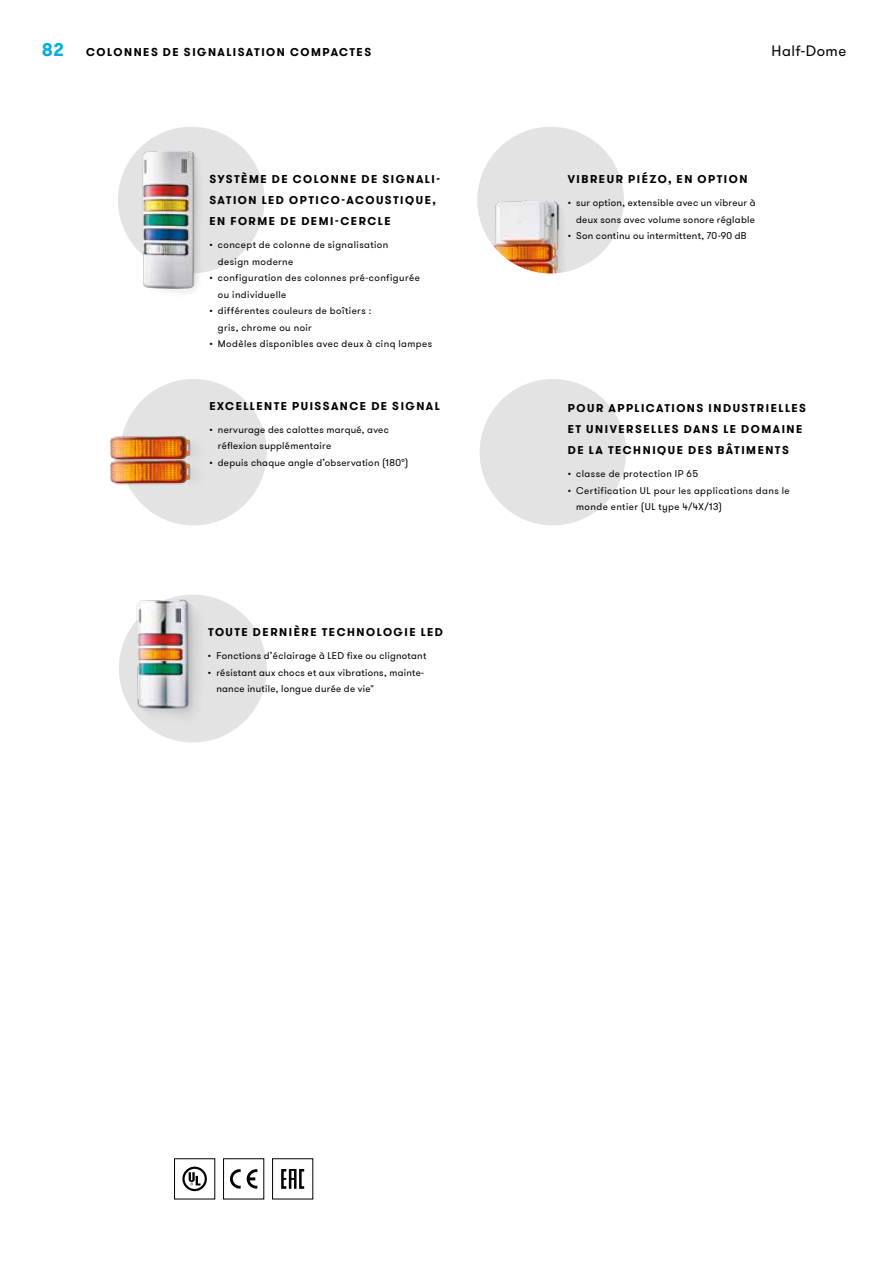
<style>
.page{position:relative;width:893px;height:1263px;background:#fff}
.page>*{position:absolute;margin:0;border:0;box-sizing:border-box;transform-origin:0 0}
.t1{font:700 18px "GT Walsheim Pro";color:#00aede}
.t2{font:15px "GT Walsheim Pro";letter-spacing:.03em;color:#000}
.t3{font:700 11.25px/21px "GT Walsheim Pro";letter-spacing:.135em;color:#000}
.t4{font:9.75px/16.5px "GT Walsheim Pro";letter-spacing:.035em;color:#000}
</style>
<div class="page">
<svg style="left:230px;top:1169px;width:11px;height:19px"></svg>
<svg style="left:247px;top:1169px;width:10px;height:19px"></svg>
<svg style="left:281px;top:1169px;width:23px;height:20px"></svg>
<svg style="left:182px;top:1166px;width:25px;height:25px"></svg>
<div style="left:120px;top:379px;width:147px;height:146px;background:#e3e3e3;border-radius:50%"></div>
<div style="left:480px;top:379px;width:146px;height:146px;background:#e3e3e3;border-radius:50%"></div>
<div style="left:119px;top:595px;width:148px;height:147px;background:#e3e3e3;border-radius:50%"></div>
<div style="left:118px;top:127px;width:147px;height:146px;background:#e3e3e3;border-radius:50%"></div>
<div style="left:477px;top:127px;width:147px;height:146px;background:#e3e3e3;border-radius:50%"></div>
<img style="left:118px;top:135px;width:102px;height:157px">
<img style="left:109px;top:424px;width:83px;height:24px">
<img style="left:109px;top:448px;width:85px;height:42px">
<img style="left:119px;top:594px;width:103px;height:142px">
<img style="left:477px;top:147px;width:123px;height:126px">
<h1 class="t1" style="left:42px;top:38px;width:23px">82</h1>
<h2 class="t2" style="left:772px;top:41px;width:76px">Half-Dome</h2>
<p class="t3" style="left:86px;top:42px;width:286px">COLONNES DE SIGNALISATI ON COMPACTES</p>
<p class="t3" style="left:209px;top:169px;width:232px">SYSTÈME DE COLONNE DE SIGNALI-<br>SATI ON LED</p>
<p class="t3" style="left:209px;top:190px;width:228px;text-indent:80px">OPTICO-ACOUSTI QUE,<br>EN FORME DE DEMI-CERCLE</p>
<p class="t4" style="left:218px;top:237px;width:172px;text-indent:-9px">• concept de colonne de signalisation design moderne</p>
<p class="t4" style="left:218px;top:270px;width:203px;text-indent:-9px">• configuration des colonnes pré-configurée ou individuelle</p>
<p class="t4" style="left:218px;top:303px;width:155px;text-indent:-9px">• différentes couleurs de boîtiers : gris, chrome ou noir</p>
<p class="t4" style="left:209px;top:336px;width:224px">• Modèles disponibles avec deux à cinq lampes</p>
<p class="t3" style="left:209px;top:395px;width:232px">EXCELLENTE PUISSANCE DE SIGNAL</p>
<p class="t4" style="left:218px;top:422px;width:173px;text-indent:-9px">• nervurage des calottes marqué, avec réflexion supplémentaire</p>
<p class="t4" style="left:209px;top:455px;width:201px">• depuis chaque angle d’observation (180°)</p>
<p class="t3" style="left:208px;top:621px;width:217px">TOUTE DERNIÈRE TECHNOLOGIE LED</p>
<p class="t4" style="left:208px;top:648px;width:220px">• Fonctions d’éclairage à LED fixe ou clignotant</p>
<p class="t4" style="left:216px;top:664px;width:209px;text-indent:-9px">• résistant aux chocs et aux vibrations, mainte&shy;nance inutile, longue durée de vie"</p>
<p class="t3" style="left:568px;top:169px;width:181px">VIBREUR PIÉZO, EN OPTI ON</p>
<p class="t4" style="left:568px;top:195px;width:189px;text-align:right">• sur option, extensible avec un vibreur à deux sons avec volume sonore réglable</p>
<p class="t4" style="left:568px;top:228px;width:180px">• Son continu ou intermittent, 70-90 dB</p>
<p class="t3" style="left:568px;top:397px;width:240px">POUR APPLICATI ONS I NDUSTRIELLES<br>ET UNIVERSELLES DANS LE DOMAINE<br>DE LA TECHNI QUE DES BÂTIMENTS</p>
<p class="t4" style="left:568px;top:466px;width:132px">• classe de protection IP 65</p>
<p class="t4" style="left:576px;top:482px;width:215px;text-indent:-9px">• Certification UL pour les applications dans le monde entier (UL type 4/4X/13)</p>
</div>
